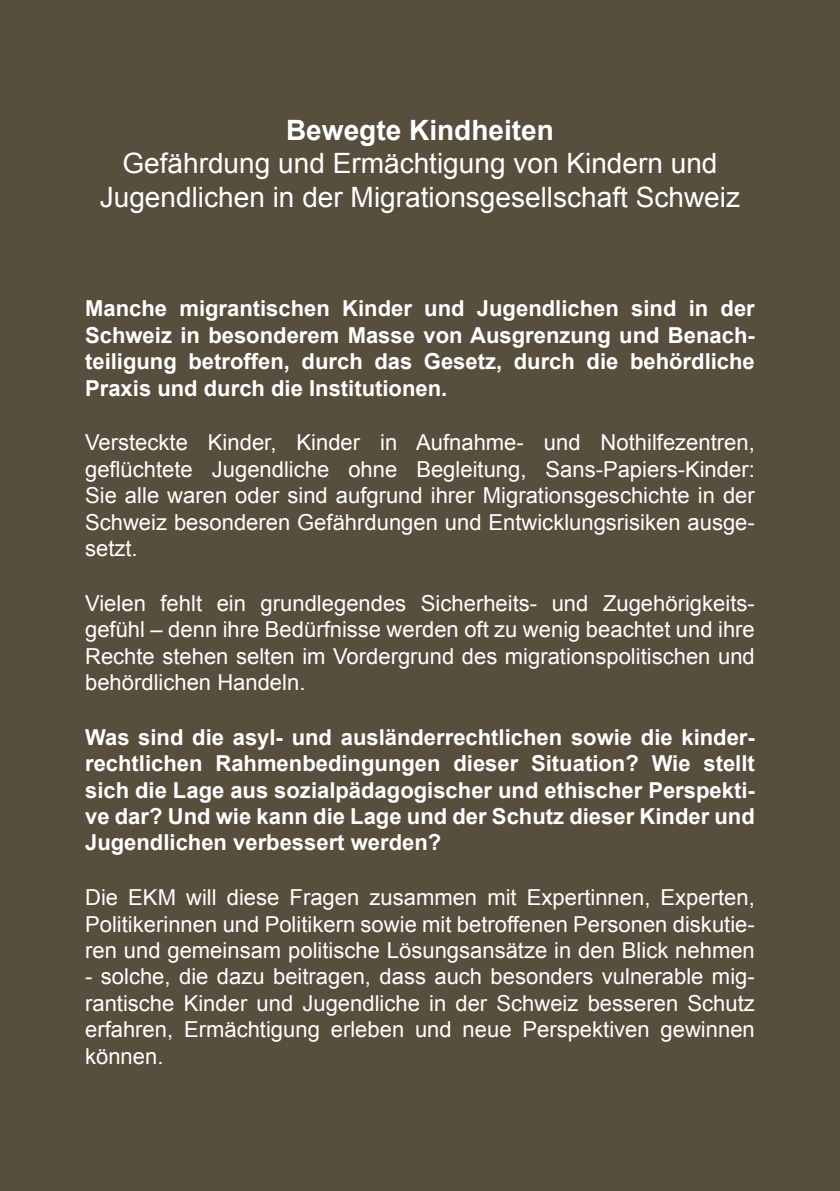
<style>
.page{position:relative;width:840px;height:1191px;background:#fff}
.page>*{position:absolute;margin:0;border:0;box-sizing:border-box;transform-origin:0 0}
.t1{font:28px "Arial";color:#fff}
.t2{font:700 28px "Arial";color:#fff}
.t3{font:22px/26.4px "Arial";color:#fff;text-align:justify}
.t4{font:700 22px/26.4px "Arial";color:#fff;text-align:justify}
</style>
<div class="page">
<div style="left:0;top:0;width:839px;height:1191px;background:#584e3d"></div>
<p class="t2" style="left:286px;top:111px;width:269px">Bewegte Kindheiten</p>
<p class="t1" style="left:122px;top:145px;width:596px">Gefährdung und Ermächtigung von Kindern und</p>
<p class="t1" style="left:100px;top:179px;width:641px">Jugendlichen in der Migrationsgesellschaft Schweiz</p>
<p class="t4" style="left:85px;top:296px;width:670px">Manche migrantischen Kinder und Jugendlichen sind in der Schweiz in besonderem Masse von Ausgrenzung und Benach&shy;teiligung betroffen, durch das Gesetz, durch die behördliche Praxis und durch die Institutionen.</p>
<p class="t3" style="left:85px;top:430px;width:670px">Versteckte Kinder, Kinder in Aufnahme- und Nothilfezentren, geflüchtete Jugendliche ohne Begleitung, Sans-Papiers-Kinder:<br>Sie alle waren oder sind aufgrund ihrer Migrationsgeschichte in der Schweiz besonderen Gefährdungen und Entwicklungsrisiken ausge&shy;setzt.</p>
<p class="t3" style="left:85px;top:590px;width:670px">Vielen fehlt ein grundlegendes Sicherheits- und Zugehörigkeits&shy;gefühl – denn ihre Bedürfnisse werden oft zu wenig beachtet und ihre Rechte stehen selten im Vordergrund des migrationspolitischen und behördlichen Handeln.</p>
<p class="t4" style="left:85px;top:724px;width:671px">Was sind die asyl- und ausländerrechtlichen sowie die kinder&shy;rechtlichen Rahmenbedingungen dieser Situation? Wie stellt sich die Lage aus sozialpädagogischer und ethischer Perspekti&shy;ve dar? Und wie kann die Lage und der Schutz dieser Kinder und Jugendlichen verbessert werden?</p>
<p class="t3" style="left:85px;top:884px;width:670px">Die EKM will diese Fragen zusammen mit Expertinnen, Experten, Politikerinnen und Politikern sowie mit betroffenen Personen diskutie&shy;ren und gemeinsam politische Lösungsansätze in den Blick nehmen</p>
<p class="t3" style="left:85px;top:963px;width:670px">- solche, die dazu beitragen, dass auch besonders vulnerable mig&shy;rantische Kinder und Jugendliche in der Schweiz besseren Schutz erfahren, Ermächtigung erleben und neue Perspektiven gewinnen können.</p>
</div>
